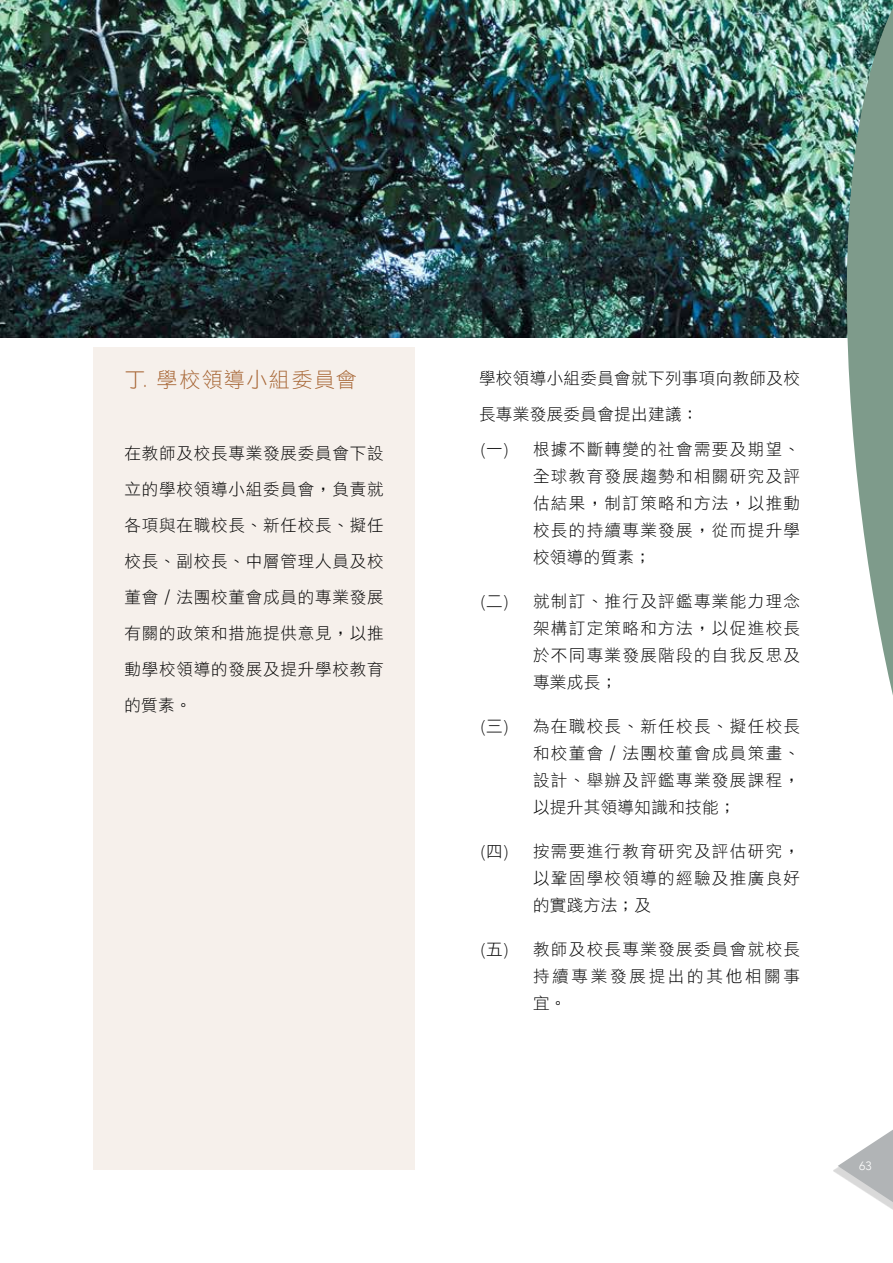
<style>
.page{position:relative;width:893px;height:1263px;background:#fff}
.page>*{position:absolute;margin:0;border:0;box-sizing:border-box;transform-origin:0 0}
.t1{font:21px "DF Li Hei Lt HK BF";letter-spacing:.065em;color:#a76635}
.t2{font:16.5px/27px "DF Li Hei Lt HK BF";letter-spacing:.085em;color:#000;text-align:justify}
.t3{font:16.5px/35.7px "DF Li Hei Lt HK BF";letter-spacing:.025em;color:#000}
.t4{font:300 12px "Avenir";color:#fff}
</style>
<div class="page">
<img style="left:0;top:0;width:778px;height:337px">
<div style="left:94px;top:347px;width:321px;height:823px;background:#f6f0eb"></div>
<img style="left:778px;top:0;width:115px;height:695px">
<svg style="left:838px;top:1130px;width:55px;height:80px"></svg>
<p class="t1" style="left:124px;top:369px;width:234px">丁. 學校領導小組委員會</p>
<p class="t2" style="left:124px;top:436px;width:261px;line-height:36px">在教師及校長專業發展委員會下設立的學校領導小組委員會，負責就各項與在職校長、新任校長、擬任校長、副校長、中層管理人員及校董會／法團校董會成員的專業發展有關的政策和措施提供意見，以推動學校領導的發展及提升學校教育的質素。</p>
<p class="t3" style="left:479px;top:361px;width:323px">學校領導小組委員會就下列事項向教師及校長專業發展委員會提出建議：<br>(一) 根據不斷轉變的社會需要及期望、</p>
<p class="t2" style="left:533px;top:464px;width:269px">全球教育發展趨勢和相關研究及評估結果，制訂策略和方法，以推動校長的持續專業發展，從而提升學校領導的質素；</p>
<p class="t2" style="left:533px;top:589px;width:269px;text-indent:-54px">(二) 就制訂、推行及評鑑專業能力理念架構訂定策略和方法，以促進校長於不同專業發展階段的自我反思及專業成長；</p>
<p class="t2" style="left:533px;top:714px;width:269px;text-indent:-54px">(三) 為在職校長、新任校長、擬任校長和校董會／法團校董會成員策畫、設計、舉辦及評鑑專業發展課程，以提升其領導知識和技能；</p>
<p class="t2" style="left:533px;top:839px;width:269px;text-indent:-54px">(四) 按需要進行教育研究及評估研究，以鞏固學校領導的經驗及推廣良好的實踐方法；及</p>
<p class="t2" style="left:533px;top:937px;width:269px;text-indent:-54px">(五) 教師及校長專業發展委員會就校長持續專業發展提出的其他相關事宜。</p>
<p class="t4" style="left:859px;top:1159px;width:14px">63</p>
</div>
